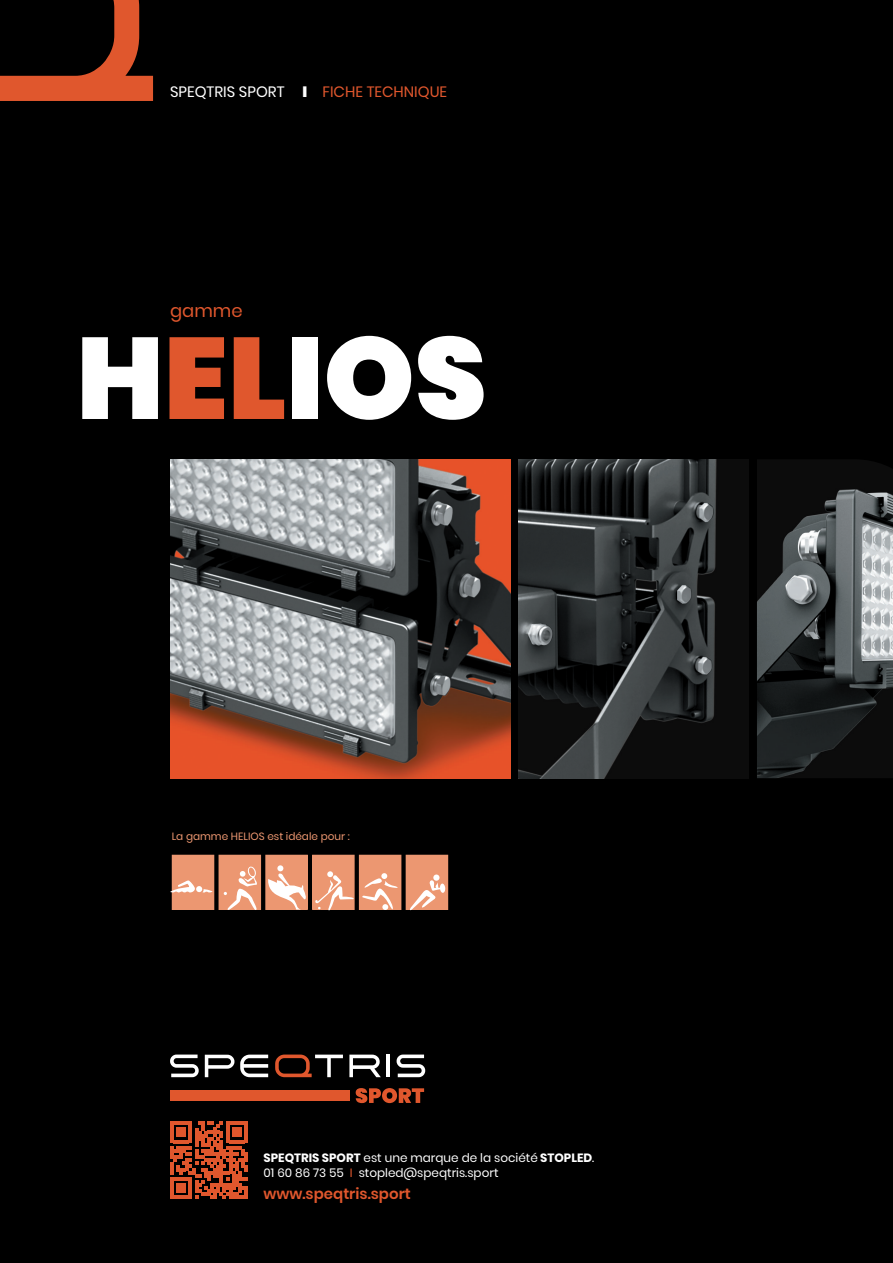
<style>
.page{position:relative;width:893px;height:1263px;background:#000}
.page>*{position:absolute;margin:0;border:0;box-sizing:border-box;transform-origin:0 0}
.t1{font:900 115.5px "Poppins";color:#fff}
.t2{font:18px "Poppins";color:#e0572d}
.t3{font:15px "Poppins";color:#e0572d}
.t4{font:600 15px "Poppins";color:#e0572d}
.t5{font:12px/14.4px "Poppins";color:#fff}
.t6{font:10.5px "Poppins";color:#ec9771}
.s1{color:#fff}
.s2{font-weight:900;color:#fff}
.s3{color:#e0572d}
.s4{font-weight:700}
</style>
<div class="page">
<svg style="left:0;top:0;width:153px;height:101px"></svg>
<svg style="left:170px;top:1055px;width:29px;height:22px"></svg>
<svg style="left:205px;top:1055px;width:29px;height:22px"></svg>
<svg style="left:240px;top:1055px;width:28px;height:22px"></svg>
<svg style="left:275px;top:1055px;width:68px;height:22px"></svg>
<svg style="left:349px;top:1055px;width:32px;height:22px"></svg>
<hr style="left:386px;top:1055px;width:4px;height:22px;background:#fff">
<svg style="left:397px;top:1055px;width:28px;height:22px"></svg>
<svg style="left:356px;top:1088px;width:68px;height:15px"></svg>
<div style="left:170px;top:1090px;width:179px;height:10px;background:#e0572d"></div>
<svg style="left:170px;top:1122px;width:78px;height:77px"></svg>
<div style="left:219px;top:855px;width:41px;height:54px;background:#ec9771"></div>
<div style="left:219px;top:855px;width:42px;height:55px;border:2px solid #ec9771"></div>
<svg style="left:224px;top:866px;width:33px;height:44px"></svg>
<div style="left:266px;top:855px;width:41px;height:54px;background:#ec9771"></div>
<div style="left:265px;top:855px;width:43px;height:55px;border:2px solid #ec9771"></div>
<svg style="left:267px;top:865px;width:41px;height:45px"></svg>
<div style="left:172px;top:855px;width:42px;height:54px;background:#ec9771"></div>
<svg style="left:170px;top:881px;width:43px;height:11px"></svg>
<div style="left:313px;top:855px;width:41px;height:54px;background:#ec9771"></div>
<div style="left:312px;top:855px;width:43px;height:55px;border:2px solid #ec9771"></div>
<svg style="left:315px;top:871px;width:39px;height:40px"></svg>
<div style="left:360px;top:855px;width:41px;height:54px;background:#ec9771"></div>
<div style="left:359px;top:855px;width:42px;height:55px;border:2px solid #ec9771"></div>
<svg style="left:362px;top:873px;width:35px;height:37px"></svg>
<div style="left:406px;top:855px;width:41px;height:54px;background:#ec9771"></div>
<div style="left:406px;top:855px;width:42px;height:55px;border:2px solid #ec9771"></div>
<div style="left:440px;top:883px;width:5px;height:10px;background:#fff;border-radius:50%"></div>
<svg style="left:409px;top:875px;width:31px;height:35px"></svg>
<img style="left:519px;top:459px;width:229px;height:319px">
<img style="left:170px;top:459px;width:340px;height:319px">
<img style="left:757px;top:460px;width:136px;height:318px">
<p class="t3" style="left:170px;top:81px;width:279px"><span class="s1">SPEQTRIS SPORT</span> <span class="s2">I</span> FICHE TECHNIQUE</p>
<h2 class="t2" style="left:170px;top:298px;width:74px">gamme</h2>
<h1 class="t1" style="left:76px;top:298px;width:412px">H<span class="s3">EL</span>IOS</h1>
<p class="t6" style="left:172px;top:829px;width:180px">La gamme HELIOS est idéale pour :</p>
<p class="t5" style="left:264px;top:1151px;width:332px"><span class="s4">SPEQTRIS SPORT</span> est une marque de la société <span class="s4">STOPLED</span>.<br>01 60 86 73 55 <span class="s3">I</span> stopled@speqtris.sport</p>
<p class="t4" style="left:264px;top:1183px;width:149px">www.speqtris.sport</p>
</div>
